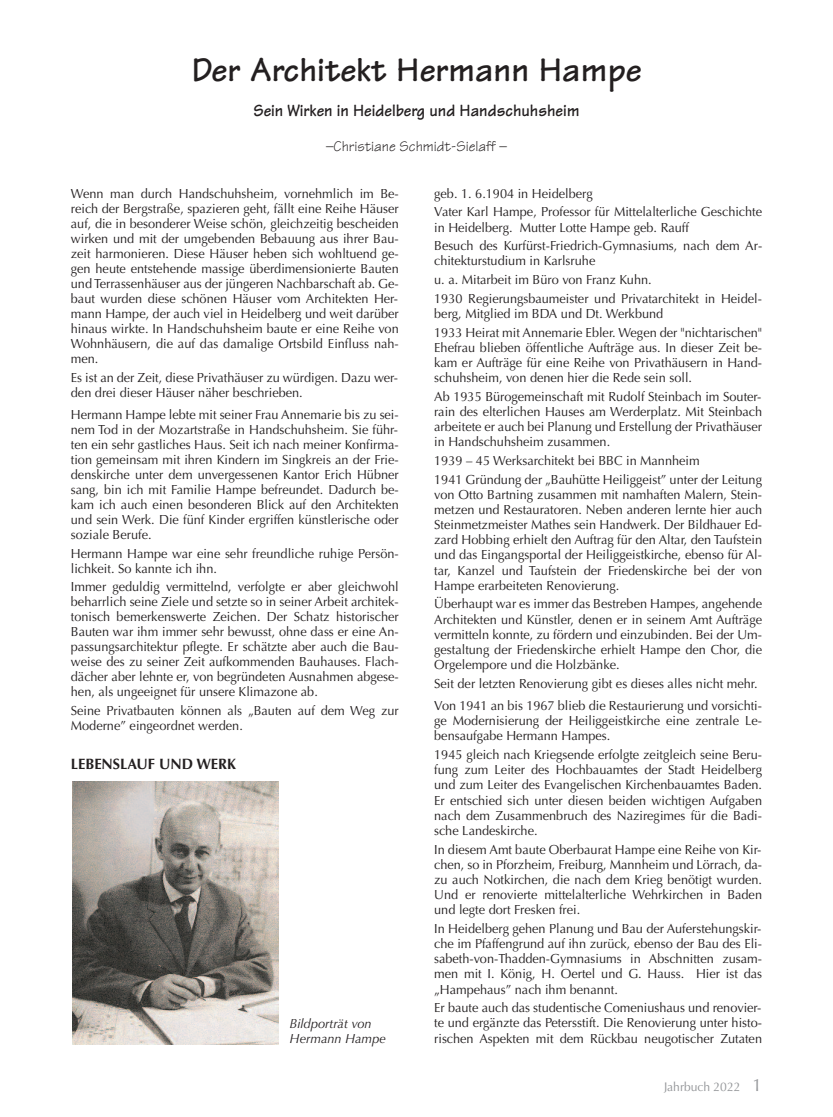
<style>
.page{position:relative;width:833px;height:1117px;background:#fff}
.page>*{position:absolute;margin:0;border:0;box-sizing:border-box;transform-origin:0 0}
.t1{font:700 35px "Tekton";color:#231f20}
.t2{font:700 17.5px "Tekton";color:#231f20;scale:.95 1}
.t3{font:15px "Tekton";color:#231f20}
.t4{font:700 15px "Optima LT";color:#231f20}
.t5{font:13.12px/15.1px "Optima LT";color:#231f20;text-align:justify}
.t6{font:italic 13.12px/15px "Optima LT";color:#231f20}
.t7{font:12.5px "Optima LT";color:#939598}
.s1{font-size:17.5px}
</style>
<div class="page">
<img style="left:72px;top:781px;width:206px;height:262px">
<h1 class="t1" style="left:191px;top:58px;width:451px">Der Architekt Hermann Hampe</h1>
<h2 class="t2" style="left:253px;top:104px;width:345px">Sein Wirken in Heidelberg und Handschuhsheim</h2>
<p class="t3" style="left:326px;top:141px;width:182px">–Christiane Schmidt-Sielaff –</p>
<p class="t5" style="left:71px;top:187px;width:329px">Wenn man durch Handschuhsheim, vornehmlich im Be&shy;reich der Bergstraße, spazieren geht, fällt eine Reihe Häuser auf, die in besonderer Weise schön, gleichzeitig bescheiden wirken und mit der umgebenden Bebauung aus ihrer Bau&shy;zeit harmonieren. Diese Häuser heben sich wohltuend ge&shy;gen heute entstehende massige überdimensionierte Bauten und Terrassenhäuser aus der jüngeren Nachbarschaft ab. Ge&shy;baut wurden diese schönen Häuser vom Architekten Her&shy;mann Hampe, der auch viel in Heidelberg und weit darüber hinaus wirkte. In Handschuhsheim baute er eine Reihe von Wohnhäusern, die auf das damalige Ortsbild Einfluss nah&shy;men.</p>
<p class="t5" style="left:71px;top:371px;width:329px">Es ist an der Zeit, diese Privathäuser zu würdigen. Dazu wer&shy;den drei dieser Häuser näher beschrieben.</p>
<p class="t5" style="left:71px;top:408px;width:329px">Hermann Hampe lebte mit seiner Frau Annemarie bis zu sei&shy;nem Tod in der Mozartstraße in Handschuhsheim. Sie führ&shy;ten ein sehr gastliches Haus. Seit ich nach meiner Konfirma&shy;tion gemeinsam mit ihren Kindern im Singkreis an der Frie&shy;denskirche unter dem unvergessenen Kantor Erich Hübner sang, bin ich mit Familie Hampe befreundet. Dadurch be&shy;kam ich auch einen besonderen Blick auf den Architekten und sein Werk. Die fünf Kinder ergriffen künstlerische oder soziale Berufe.</p>
<p class="t5" style="left:71px;top:546px;width:329px">Hermann Hampe war eine sehr freundliche ruhige Persön&shy;lichkeit. So kannte ich ihn.</p>
<p class="t5" style="left:71px;top:580px;width:329px">Immer geduldig vermittelnd, verfolgte er aber gleichwohl beharrlich seine Ziele und setzte so in seiner Arbeit architek&shy;tonisch bemerkenswerte Zeichen. Der Schatz historischer Bauten war ihm immer sehr bewusst, ohne dass er eine An&shy;passungsarchitektur pflegte. Er schätzte aber auch die Bau&shy;weise des zu seiner Zeit aufkommenden Bauhauses. Flach&shy;dächer aber lehnte er, von begründeten Ausnahmen abgese&shy;hen, als ungeeignet für unsere Klimazone ab.</p>
<p class="t5" style="left:71px;top:704px;width:329px">Seine Privatbauten können als „Bauten auf dem Weg zur<br>Moderne” eingeordnet werden.</p>
<p class="t4" style="left:71px;top:758px;width:167px">LEBENSLAUF UND WERK</p>
<p class="t6" style="left:290px;top:1016px;width:98px">Bildporträt von<br>Hermann Hampe</p>
<p class="t5" style="left:434px;top:185px;width:329px;line-height:18.6px">geb. 1. 6.1904 in Heidelberg<br>Vater Karl Hampe, Professor für Mittelalterliche Geschichte</p>
<p class="t5" style="left:434px;top:219px;width:329px;line-height:18.6px">in Heidelberg. Mutter Lotte Hampe geb. Rauff<br>Besuch des Kurfürst-Friedrich-Gymnasiums, nach dem Ar-</p>
<p class="t5" style="left:434px;top:253px;width:329px;line-height:18.6px;text-align:left">chitekturstudium in Karlsruhe<br>u. a. Mitarbeit im Büro von Franz Kuhn.<br>1930 Regierungsbaumeister und Privatarchitekt in Heidel-</p>
<p class="t5" style="left:434px;top:305px;width:329px;line-height:18.6px">berg, Mitglied im BDA und Dt. Werkbund<br>1933 Heirat mit Annemarie Ebler. Wegen der "nichtarischen"</p>
<p class="t5" style="left:434px;top:341px;width:329px">Ehefrau blieben öffentliche Aufträge aus. In dieser Zeit be&shy;kam er Aufträge für eine Reihe von Privathäusern in Hand&shy;schuhsheim, von denen hier die Rede sein soll.</p>
<p class="t5" style="left:434px;top:390px;width:329px">Ab 1935 Bürogemeinschaft mit Rudolf Steinbach im Souter&shy;rain des elterlichen Hauses am Werderplatz. Mit Steinbach arbeitete er auch bei Planung und Erstellung der Privathäuser in Handschuhsheim zusammen.</p>
<p class="t5" style="left:434px;top:452px;width:329px;line-height:18.6px">1939 – 45 Werksarchitekt bei BBC in Mannheim<br>1941 Gründung der „Bauhütte Heiliggeist” unter der Leitung</p>
<p class="t5" style="left:434px;top:488px;width:329px">von Otto Bartning zusammen mit namhaften Malern, Stein&shy;metzen und Restauratoren. Neben anderen lernte hier auch Steinmetzmeister Mathes sein Handwerk. Der Bildhauer Ed&shy;zard Hobbing erhielt den Auftrag für den Altar, den Taufstein und das Eingangsportal der Heiliggeistkirche, ebenso für Al&shy;tar, Kanzel und Taufstein der Friedenskirche bei der von Hampe erarbeiteten Renovierung.</p>
<p class="t5" style="left:434px;top:597px;width:329px">Überhaupt war es immer das Bestreben Hampes, angehende Architekten und Künstler, denen er in seinem Amt Aufträge vermitteln konnte, zu fördern und einzubinden. Bei der Um&shy;gestaltung der Friedenskirche erhielt Hampe den Chor, die Orgelempore und die Holzbänke.</p>
<p class="t5" style="left:434px;top:673px;width:329px;line-height:22.4px">Seit der letzten Renovierung gibt es dieses alles nicht mehr.<br>Von 1941 an bis 1967 blieb die Restaurierung und vorsichti-</p>
<p class="t5" style="left:434px;top:714px;width:329px">ge Modernisierung der Heiliggeistkirche eine zentrale Le&shy;bensaufgabe Hermann Hampes.</p>
<p class="t5" style="left:434px;top:748px;width:329px">1945 gleich nach Kriegsende erfolgte zeitgleich seine Beru&shy;fung zum Leiter des Hochbauamtes der Stadt Heidelberg und zum Leiter des Evangelischen Kirchenbauamtes Baden.<br>Er entschied sich unter diesen beiden wichtigen Aufgaben nach dem Zusammenbruch des Naziregimes für die Badi&shy;sche Landeskirche.</p>
<p class="t5" style="left:434px;top:842px;width:329px">In diesem Amt baute Oberbaurat Hampe eine Reihe von Kir&shy;chen, so in Pforzheim, Freiburg, Mannheim und Lörrach, da&shy;zu auch Notkirchen, die nach dem Krieg benötigt wurden.<br>Und er renovierte mittelalterliche Wehrkirchen in Baden und legte dort Fresken frei.</p>
<p class="t5" style="left:434px;top:921px;width:329px">In Heidelberg gehen Planung und Bau der Auferstehungskir&shy;che im Pfaffengrund auf ihn zurück, ebenso der Bau des Eli&shy;sabeth-von-Thadden-Gymnasiums in Abschnitten zusam&shy;men mit I. König, H. Oertel und G. Hauss. Hier ist das „Hampehaus” nach ihm benannt.</p>
<p class="t5" style="left:434px;top:1001px;width:329px">Er baute auch das studentische Comeniushaus und renovier&shy;te und ergänzte das Petersstift. Die Renovierung unter histo&shy;rischen Aspekten mit dem Rückbau neugotischer Zutaten</p>
<p class="t7" style="left:664px;top:1081px;width:100px">Jahrbuch 2022 <span class="s1">1</span></p>
</div>
